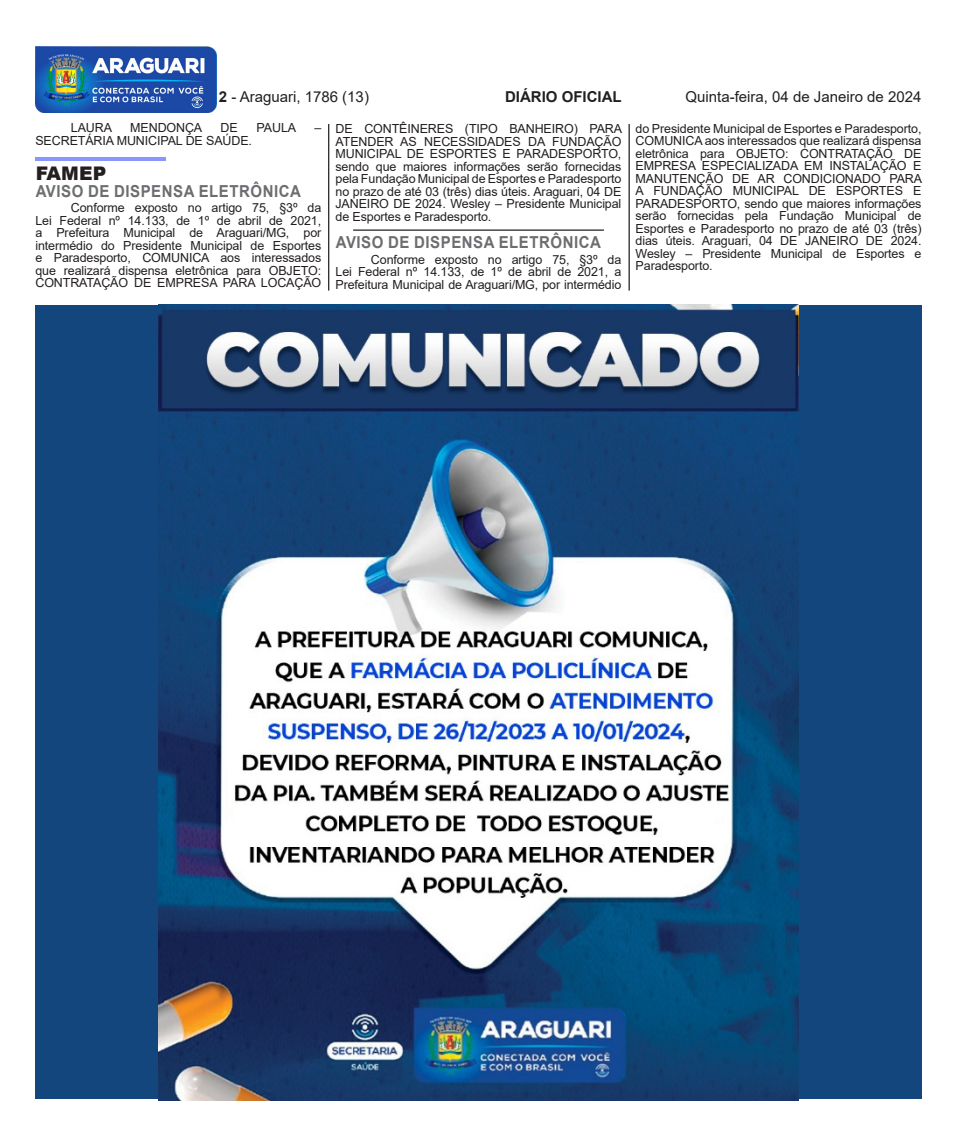
<style>
.page{position:relative;width:957px;height:1134px;background:#fff}
.page>*{position:absolute;margin:0;border:0;box-sizing:border-box;transform-origin:0 0}
.t1{font:900 18.75px "Arial";letter-spacing:.005em;color:#231f20}
.t2{font:700 16.5px "Arial";letter-spacing:.035em;color:#6c6d70;scale:.91 1}
.t3{font:15px "Arial";color:#231f20}
.t4{font:700 15px "Arial";color:#231f20}
.t5{font:12.5px/12.5px "Arial";letter-spacing:-.01em;color:#231f20;text-align:justify}
.s1{font-weight:700}
</style>
<div class="page">
<hr style="left:328px;top:124px;width:1px;height:167px;background:#231f20">
<hr style="left:628px;top:124px;width:2px;height:167px;background:#231f20">
<img style="left:35px;top:46px;width:181px;height:67px">
<hr style="left:35px;top:157px;width:131px;height:4px;background:#8897ff">
<hr style="left:353px;top:229px;width:251px;height:2px;background:#231f20">
<div style="left:35px;top:305px;width:886px;height:793px;background:#13467d"></div>
<img style="left:158px;top:305px;width:641px;height:795px">
<p class="t3" style="left:219px;top:86px;width:152px"><span class="s1">2</span> - Araguari, 1786 (13)</p>
<p class="t4" style="left:505px;top:86px;width:118px">DIÁRIO OFICIAL</p>
<p class="t3" style="left:685px;top:86px;width:237px">Quinta-feira, 04 de Janeiro de 2024</p>
<p class="t5" style="left:71px;top:122px;width:43px">LAURA</p>
<p class="t5" style="left:130px;top:122px;width:74px">MENDONÇA</p>
<p class="t5" style="left:220px;top:122px;width:19px">DE</p>
<p class="t5" style="left:257px;top:122px;width:41px">PAULA</p>
<p class="t5" style="left:314px;top:122px;width:8px">–</p>
<p class="t5" style="left:35px;top:134px;width:218px">SECRETÁRIA MUNICIPAL DE SAÚDE.</p>
<h1 class="t1" style="left:36px;top:160px;width:72px">FAMEP</h1>
<h2 class="t2" style="left:36px;top:180px;width:293px">AVISO DE DISPENSA ELETRÔNICA</h2>
<p class="t5" style="left:35px;top:202px;width:287px;text-indent:35px">Conforme exposto no artigo 75, §3º da Lei Federal nº 14.133, de 1º de abril de 2021, a Prefeitura Municipal de Araguari/MG, por intermédio do Presidente Municipal de Esportes e Paradesporto, COMUNICA aos interessados que realizará dispensa eletrônica para OBJETO:<br>CONTRATAÇÃO DE EMPRESA PARA LOCAÇÃO</p>
<p class="t5" style="left:335px;top:122px;width:288px">DE CONTÊINERES (TIPO BANHEIRO) PARA ATENDER AS NECESSIDADES DA FUNDAÇÃO MUNICIPAL DE ESPORTES E PARADESPORTO, sendo que maiores informações serão fornecidas pela Fundação Municipal de Esportes e Paradesporto no prazo de até 03 (três) dias úteis. Araguari, 04 DE JANEIRO DE 2024. Wesley – Presidente Municipal de Esportes e Paradesporto.</p>
<p class="t5" style="left:635px;top:122px;width:288px">do Presidente Municipal de Esportes e Paradesporto, COMUNICA aos interessados que realizará dispensa eletrônica para OBJETO: CONTRATAÇÃO DE EMPRESA ESPECIALIZADA EM INSTALAÇÃO E MANUTENÇÃO DE AR CONDICIONADO PARA A FUNDAÇÃO MUNICIPAL DE ESPORTES E PARADESPORTO, sendo que maiores informações serão fornecidas pela Fundação Municipal de Esportes e Paradesporto no prazo de até 03 (três) dias úteis. Araguari, 04 DE JANEIRO DE 2024.<br>Wesley – Presidente Municipal de Esportes e Paradesporto.</p>
<h2 class="t2" style="left:336px;top:231px;width:293px">AVISO DE DISPENSA ELETRÔNICA</h2>
<p class="t5" style="left:335px;top:253px;width:287px;text-indent:35px">Conforme exposto no artigo 75, §3º da Lei Federal nº 14.133, de 1º de abril de 2021, a Prefeitura Municipal de Araguari/MG, por intermédio</p>
</div>
